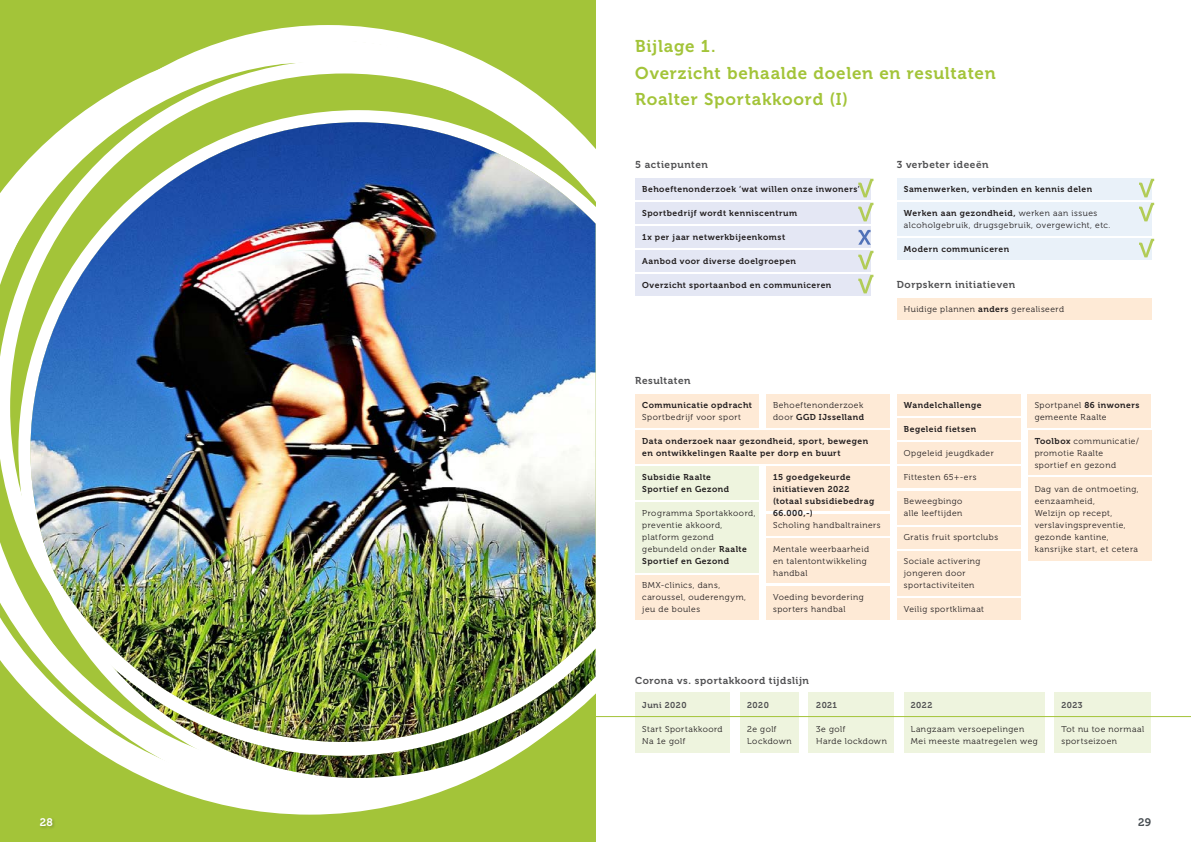
<style>
.page{position:relative;width:1191px;height:842px;background:#fff}
.page>*{position:absolute;margin:0;border:0;box-sizing:border-box;transform-origin:0 0}
.t1{font:17px/26.5px "Museo 700";letter-spacing:.045em;color:#a3c439}
.t2{font:11px "Museo 700";color:#fff}
.t3{font:11px "Museo 700";color:#494f54}
.t4{font:10px "Museo 700";letter-spacing:.055em;color:#505052}
.t5{font:8.5px/12px "Museo 300";letter-spacing:.06em;color:#231f20}
.t6{font:8.5px/12px "Museo 700";letter-spacing:.06em;color:#231f20}
.t7{font:8.5px "Museo 700";letter-spacing:.055em;color:#505052}
.s1{font-family:"Museo 300"}
.s2{font-family:"Museo 700"}
</style>
<div class="page">
<div style="left:0;top:0;width:595px;height:842px;background:#a3c439"></div>
<svg style="left:185px;top:25px;width:249px;height:777px;fill:#fff"></svg>
<svg style="left:0;top:40px;width:570px;height:754px"></svg>
<img style="left:30px;top:122px;width:565px;height:656px">
<div style="left:39px;top:817px;width:17px;height:13px;background:#98b737"></div>
<div style="left:635px;top:395px;width:124px;height:33px;background:#feead6"></div>
<div style="left:635px;top:467px;width:124px;height:33px;background:#eef4de"></div>
<div style="left:766px;top:467px;width:123px;height:44px;background:#feead6"></div>
<div style="left:766px;top:539px;width:123px;height:44px;background:#feead6"></div>
<div style="left:766px;top:514px;width:123px;height:21px;background:#feead6"></div>
<div style="left:635px;top:575px;width:124px;height:45px;background:#feead6"></div>
<div style="left:635px;top:431px;width:254px;height:33px;background:#feead6"></div>
<div style="left:635px;top:503px;width:124px;height:70px;background:#eef4de"></div>
<div style="left:766px;top:395px;width:123px;height:33px;background:#feead6"></div>
<div style="left:766px;top:586px;width:123px;height:34px;background:#feead6"></div>
<div style="left:896px;top:395px;width:124px;height:21px;background:#feead6"></div>
<div style="left:896px;top:419px;width:124px;height:21px;background:#feead6"></div>
<div style="left:896px;top:443px;width:124px;height:21px;background:#feead6"></div>
<div style="left:896px;top:467px;width:124px;height:21px;background:#feead6"></div>
<div style="left:896px;top:491px;width:124px;height:33px;background:#feead6"></div>
<div style="left:896px;top:527px;width:124px;height:21px;background:#feead6"></div>
<div style="left:896px;top:599px;width:124px;height:21px;background:#feead6"></div>
<div style="left:896px;top:551px;width:124px;height:45px;background:#feead6"></div>
<div style="left:1027px;top:431px;width:124px;height:44px;background:#feead6"></div>
<div style="left:1027px;top:478px;width:124px;height:83px;background:#feead6"></div>
<div style="left:1027px;top:395px;width:124px;height:33px;background:#feead6"></div>
<div style="left:635px;top:179px;width:235px;height:21px;background:#e4e7f4"></div>
<div style="left:635px;top:227px;width:235px;height:21px;background:#e4e7f4"></div>
<div style="left:635px;top:203px;width:235px;height:21px;background:#e4e7f4"></div>
<div style="left:635px;top:251px;width:235px;height:21px;background:#e4e7f4"></div>
<div style="left:635px;top:275px;width:235px;height:21px;background:#e4e7f4"></div>
<div style="left:896px;top:179px;width:255px;height:21px;background:#e9f1f9"></div>
<div style="left:896px;top:239px;width:255px;height:21px;background:#e9f1f9"></div>
<div style="left:896px;top:203px;width:255px;height:33px;background:#e9f1f9"></div>
<div style="left:896px;top:299px;width:255px;height:21px;background:#feead6"></div>
<div style="left:635px;top:693px;width:95px;height:60px;background:#eef4de"></div>
<div style="left:740px;top:693px;width:59px;height:60px;background:#eef4de"></div>
<div style="left:809px;top:693px;width:85px;height:60px;background:#eef4de"></div>
<div style="left:904px;top:693px;width:140px;height:60px;background:#eef4de"></div>
<div style="left:1054px;top:693px;width:97px;height:60px;background:#eef4de"></div>
<hr style="left:595px;top:716px;width:596px;height:1px;background:#a3c439">
<svg style="left:858px;top:230px;width:13px;height:15px"></svg>
<svg style="left:858px;top:179px;width:15px;height:18px"></svg>
<svg style="left:858px;top:203px;width:15px;height:18px"></svg>
<svg style="left:858px;top:251px;width:15px;height:18px"></svg>
<svg style="left:858px;top:275px;width:15px;height:18px"></svg>
<svg style="left:1139px;top:179px;width:15px;height:18px"></svg>
<svg style="left:1139px;top:203px;width:15px;height:18px"></svg>
<svg style="left:1139px;top:239px;width:15px;height:18px"></svg>
<h1 class="t1" style="left:635px;top:34px;width:362px">Bijlage 1.<br>Overzicht behaalde doelen en resultaten<br>Roalter Sportakkoord (I)</h1>
<p class="t4" style="left:635px;top:159px;width:74px">5 actiepunten</p>
<p class="t6" style="left:642px;top:183px;width:219px">Behoeftenonderzoek ‘wat willen onze inwoners’</p>
<p class="t6" style="left:642px;top:207px;width:156px">Sportbedrijf wordt kenniscentrum</p>
<p class="t6" style="left:642px;top:231px;width:144px">1x per jaar netwerkbijeenkomst</p>
<p class="t6" style="left:642px;top:255px;width:155px">Aanbod voor diverse doelgroepen</p>
<p class="t6" style="left:642px;top:279px;width:191px">Overzicht sportaanbod en communiceren</p>
<p class="t4" style="left:896px;top:159px;width:93px">3 verbeter ideeën</p>
<p class="t6" style="left:904px;top:183px;width:190px">Samenwerken, verbinden en kennis delen</p>
<p class="t6" style="left:904px;top:207px;width:195px">Werken aan gezondheid, <span class="s1">werken aan issues</span></p>
<p class="t5" style="left:904px;top:219px;width:208px">alcoholgebruik, drugsgebruik, overgewicht, etc.</p>
<p class="t6" style="left:904px;top:243px;width:107px">Modern communiceren</p>
<p class="t4" style="left:896px;top:279px;width:120px">Dorpskern initiatieven</p>
<p class="t5" style="left:904px;top:303px;width:162px">Huidige plannen <span class="s2">anders</span> gerealiseerd</p>
<p class="t4" style="left:635px;top:375px;width:57px">Resultaten</p>
<p class="t6" style="left:642px;top:399px;width:111px">Communicatie opdracht</p>
<p class="t5" style="left:642px;top:411px;width:100px">Sportbedrijf voor sport</p>
<p class="t5" style="left:773px;top:399px;width:92px">Behoeftenonderzoek</p>
<p class="t6" style="left:773px;top:411px;width:93px"><span class="s1">door</span> GGD IJsselland</p>
<p class="t6" style="left:642px;top:435px;width:227px">Data onderzoek naar gezondheid, sport, bewegen en ontwikkelingen Raalte per dorp en buurt</p>
<p class="t6" style="left:642px;top:471px;width:88px">Subsidie Raalte<br>Sportief en Gezond</p>
<p class="t6" style="left:773px;top:471px;width:103px">15 goedgekeurde initiatieven 2022 (totaal subsidiebedrag</p>
<p class="t5" style="left:642px;top:507px;width:115px">Programma Sportakkoord,</p>
<p class="t6" style="left:773px;top:507px;width:41px">66.000,-)</p>
<p class="t5" style="left:642px;top:519px;width:106px">preventie akkoord, platform gezond gebundeld onder <span class="s2">Raalte</span></p>
<p class="t6" style="left:642px;top:555px;width:88px">Sportief en Gezond</p>
<p class="t5" style="left:642px;top:579px;width:105px">BMX-clinics, dans, caroussel, ouderengym, jeu de boules</p>
<p class="t5" style="left:773px;top:519px;width:109px">Scholing handbaltrainers</p>
<p class="t5" style="left:773px;top:543px;width:97px">Mentale weerbaarheid en talentontwikkeling handbal</p>
<p class="t5" style="left:773px;top:591px;width:92px">Voeding bevordering sporters handbal</p>
<p class="t6" style="left:904px;top:399px;width:79px">Wandelchallenge</p>
<p class="t5" style="left:1034px;top:399px;width:106px">Sportpanel <span class="s2">86 inwoners </span>gemeente Raalte</p>
<p class="t5" style="left:1034px;top:435px;width:106px"><span class="s2">Toolbox</span> communicatie/ promotie Raalte<br>sportief en gezond</p>
<p class="t5" style="left:1034px;top:483px;width:106px">Dag van de ontmoeting, eenzaamheid,<br>Welzijn op recept, verslavingspreventie, gezonde kantine, kansrijke start, et cetera</p>
<p class="t6" style="left:904px;top:423px;width:74px">Begeleid fietsen</p>
<p class="t5" style="left:904px;top:447px;width:91px">Opgeleid jeugdkader</p>
<p class="t5" style="left:904px;top:471px;width:74px">Fittesten 65+-ers</p>
<p class="t5" style="left:904px;top:495px;width:60px">Beweegbingo alle leeftijden</p>
<p class="t5" style="left:904px;top:531px;width:96px">Gratis fruit sportclubs</p>
<p class="t5" style="left:904px;top:555px;width:78px">Sociale activering jongeren door sportactiviteiten</p>
<p class="t5" style="left:904px;top:603px;width:82px">Veilig sportklimaat</p>
<p class="t4" style="left:635px;top:675px;width:175px">Corona vs. sportakkoord tijdslijn</p>
<p class="t7" style="left:642px;top:700px;width:46px">Juni 2020</p>
<p class="t5" style="left:642px;top:723px;width:82px">Start Sportakkoord<br>Na 1e golf</p>
<p class="t7" style="left:747px;top:700px;width:23px">2020</p>
<p class="t5" style="left:747px;top:723px;width:46px">2e golf<br>Lockdown</p>
<p class="t7" style="left:816px;top:700px;width:22px">2021</p>
<p class="t5" style="left:816px;top:723px;width:72px">3e golf<br>Harde lockdown</p>
<p class="t7" style="left:911px;top:700px;width:23px">2022</p>
<p class="t5" style="left:911px;top:723px;width:128px">Langzaam versoepelingen<br>Mei meeste maatregelen weg</p>
<p class="t7" style="left:1061px;top:700px;width:23px">2023</p>
<p class="t5" style="left:1061px;top:723px;width:84px">Tot nu toe normaal sportseizoen</p>
<p class="t2" style="left:40px;top:816px;width:15px">28</p>
<p class="t3" style="left:1138px;top:816px;width:15px">29</p>
</div>
